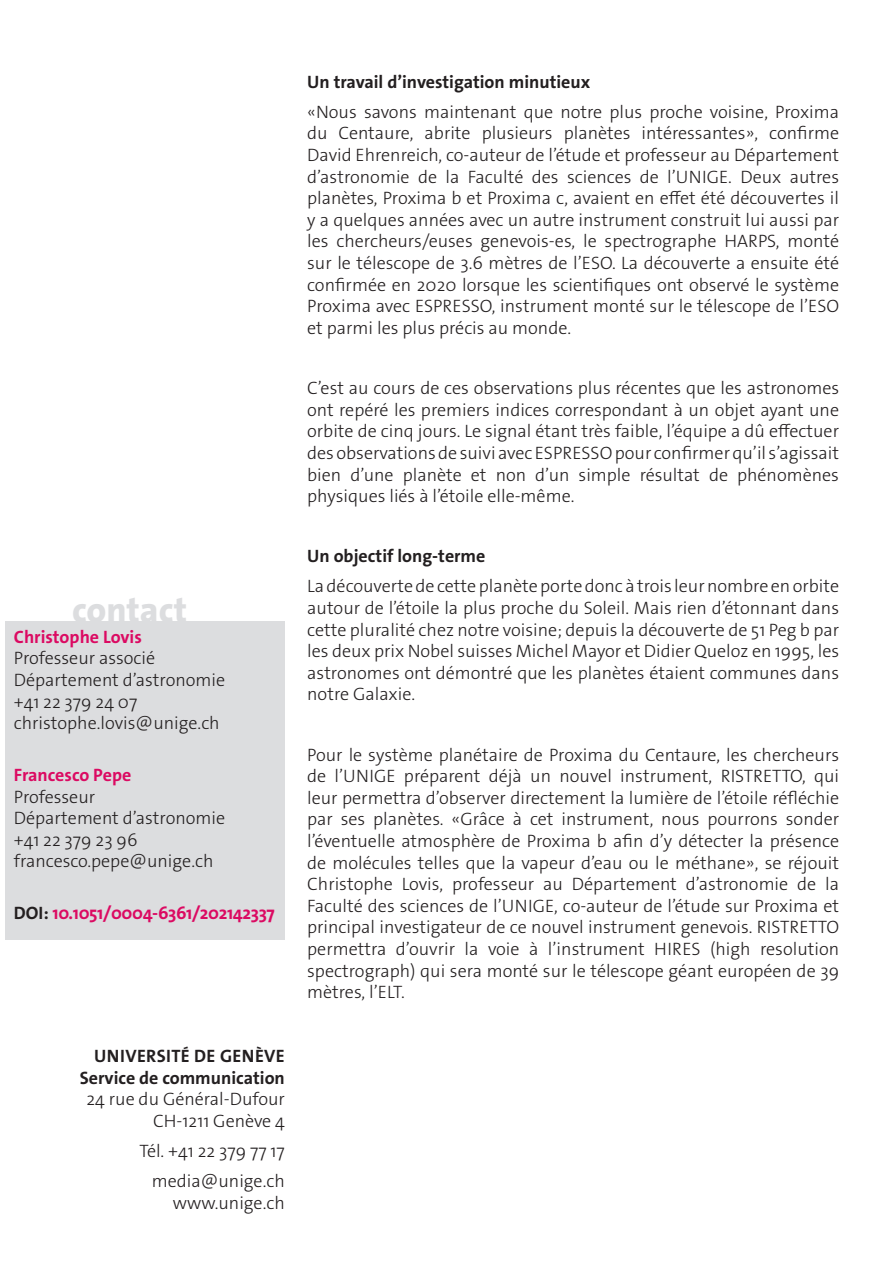
<style>
.page{position:relative;width:893px;height:1263px;background:#fff}
.page>*{position:absolute;margin:0;border:0;box-sizing:border-box;transform-origin:0 0}
._4__texte_courant{font:800 35.7px "The Sans Os F";color:#dcdddf}
._4__texte_courant-2{font:300 18px/21.6px "The Sans Os F";color:#231f20;text-align:justify}
.texte_courant{font:300 18px/21.6px "The Sans Os F";color:#231f20;text-align:right}
._4__texte_courant-3{font:700 18px "The Sans Os F";color:#231f20}
._4__texte_courant-4{font:700 18px "The Sans Os F";letter-spacing:-.02em;color:#db0a62}
.texte_courant-2{font:700 18px "The Sans Os F";letter-spacing:.02em;color:#231f20}
.s1{font-weight:700;color:#db0a62}
.s2{color:#231f20}
.s3{font-weight:700}
</style>
<div class="page">
<div style="left:5px;top:621px;width:280px;height:319px;background:#dcdddf"></div>
<p class="_4__texte_courant" style="left:72px;top:587px;width:116px">contact</p>
<p class="_4__texte_courant-2" style="left:14px;top:626px;width:213px;text-align:left"><span class="s1">Christophe Lovis<br></span>Professeur associé<br>Département d’astronomie +41 22 379 24 07 christophe.lovis@unige.ch</p>
<p class="_4__texte_courant-2" style="left:14px;top:764px;width:213px;text-align:left"><span class="s1">Francesco Pepe<br></span>Professeur<br>Département d’astronomie +41 22 379 23 96 francesco.pepe@unige.ch</p>
<p class="_4__texte_courant-4" style="left:14px;top:901px;width:262px"><span class="s2">DOI:</span> 10.1051/0004-6361/202142337</p>
<p class="texte_courant-2" style="left:94px;top:1044px;width:192px">UNIVERSITÉ DE GENÈVE</p>
<p class="texte_courant" style="left:80px;top:1067px;width:207px"><span class="s3">Service de communication<br></span>24 rue du Général-Dufour<br>CH-1211 Genève 4</p>
<p class="texte_courant" style="left:139px;top:1140px;width:147px">Tél. +41 22 379 77 17</p>
<p class="texte_courant" style="left:152px;top:1170px;width:135px">media@unige.ch www.unige.ch</p>
<p class="_4__texte_courant-3" style="left:307px;top:70px;width:285px">Un travail d’investigation minutieux</p>
<p class="_4__texte_courant-2" style="left:307px;top:101px;width:533px">«Nous savons maintenant que notre plus proche voisine, Proxima du Centaure, abrite plusieurs planètes intéressantes», confirme David Ehrenreich, co-auteur de l’étude et professeur au Département d’astronomie de la Faculté des sciences de l’UNIGE. Deux autres planètes, Proxima b et Proxima c, avaient en effet été découvertes il y a quelques années avec un autre instrument construit lui aussi par les chercheurs/euses genevois-es, le spectrographe HARPS, monté sur le télescope de 3.6 mètres de l’ESO. La découverte a ensuite été confirmée en 2020 lorsque les scientifiques ont observé le système Proxima avec ESPRESSO, instrument monté sur le télescope de l’ESO et parmi les plus précis au monde.</p>
<p class="_4__texte_courant-2" style="left:307px;top:377px;width:533px">C’est au cours de ces observations plus récentes que les astronomes ont repéré les premiers indices correspondant à un objet ayant une orbite de cinq jours. Le signal étant très faible, l’équipe a dû effectuer des observations de suivi avec ESPRESSO pour confirmer qu’il s’agissait bien d’une planète et non d’un simple résultat de phénomènes physiques liés à l’étoile elle-même.</p>
<p class="_4__texte_courant-3" style="left:307px;top:545px;width:180px">Un objectif long-terme</p>
<p class="_4__texte_courant-2" style="left:307px;top:576px;width:533px">La découverte de cette planète porte donc à trois leur nombre en orbite autour de l’étoile la plus proche du Soleil. Mais rien d’étonnant dans cette pluralité chez notre voisine; depuis la découverte de 51 Peg b par les deux prix Nobel suisses Michel Mayor et Didier Queloz en 1995, les astronomes ont démontré que les planètes étaient communes dans notre Galaxie.</p>
<p class="_4__texte_courant-2" style="left:307px;top:744px;width:533px">Pour le système planétaire de Proxima du Centaure, les chercheurs de l’UNIGE préparent déjà un nouvel instrument, RISTRETTO, qui leur permettra d’observer directement la lumière de l’étoile réfléchie par ses planètes. «Grâce à cet instrument, nous pourrons sonder l’éventuelle atmosphère de Proxima b afin d’y détecter la présence de molécules telles que la vapeur d’eau ou le méthane», se réjouit Christophe Lovis, professeur au Département d’astronomie de la Faculté des sciences de l’UNIGE, co-auteur de l’étude sur Proxima et principal investigateur de ce nouvel instrument genevois. RISTRETTO permettra d’ouvrir la voie à l’instrument HIRES (high resolution spectrograph) qui sera monté sur le télescope géant européen de 39 mètres, l’ELT.</p>
</div>
